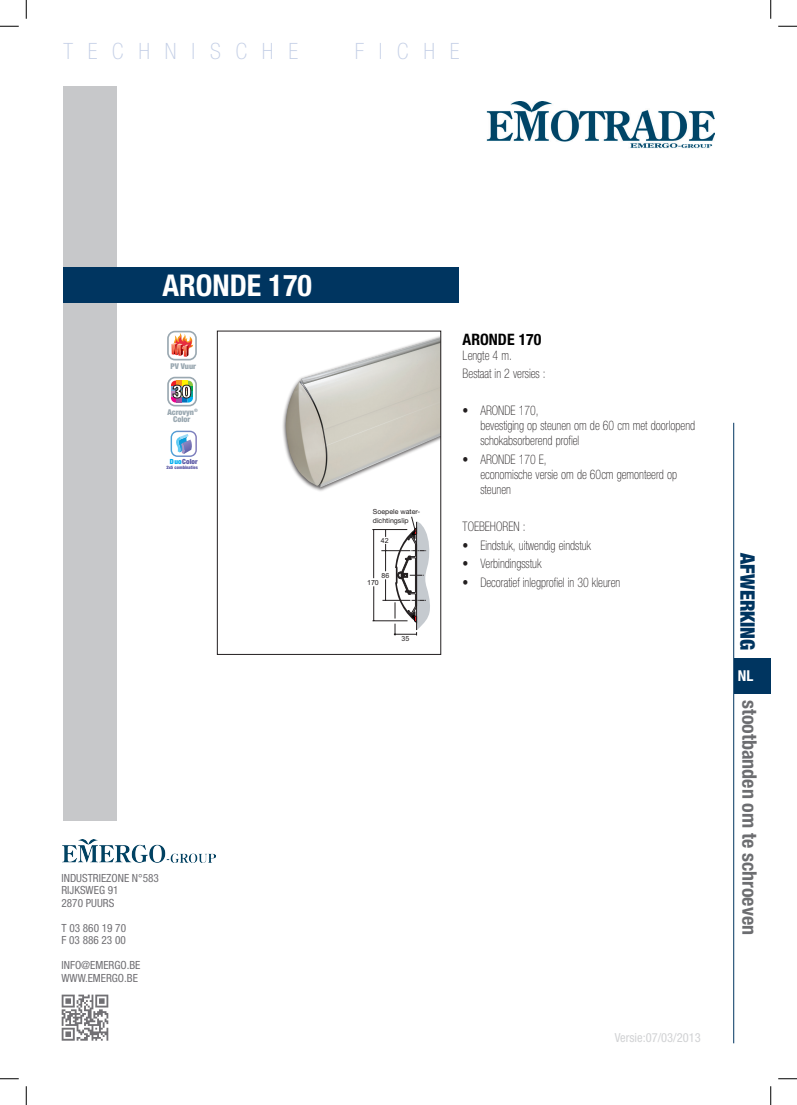
<style>
.page{position:relative;width:797px;height:1105px;background:#fff}
.page>*{position:absolute;margin:0;border:0;box-sizing:border-box;transform-origin:0 0}
.TITEL_BOVENAAN_PAGIN{font:700 condensed 30px "Helvetica Neue LT Std";color:#fff}
.t1{font:100 condensed 22.5px "Helvetica Neue LT Std";letter-spacing:.66em;color:#c4cfe6}
.t2{font:700 condensed 20px "Helvetica Neue LT Std";color:#6c6d70}
.t3{font:900 condensed 20px "Helvetica Neue LT Std";color:#003560}
.titre{font:700 condensed 15.75px "Helvetica Neue LT Std";color:#000}
.t4{font:700 condensed 15px "Helvetica Neue LT Std";color:#fff}
.texte1{font:100 condensed 13.12px/15px "Helvetica Neue LT Std";color:#231f20;scale:.9 1}
.t5{font:condensed 12.5px "Helvetica Neue LT Std";color:#d1d2d4}
.t6{font:condensed 11.25px/12.5px "Helvetica Neue LT Std";color:#717074}
.t7{font:900 condensed 8px/7.4px "Helvetica Neue";color:#9aa8b1;text-align:center}
.t8{font:7px/8.4px "Helvetica Neue";color:#231f20}
.t9{font:7px "Arial";color:#231f20}
.t10{font:900 condensed 7px "Helvetica Neue";color:#5a57a5}
.t11{font:900 condensed 4.62px "Helvetica Neue";color:#5a57a5}
.s1{color:#00aeef}
</style>
<div class="page">
<div style="left:63px;top:86px;width:53px;height:735px;background:#c7c8ca"></div>
<div style="left:63px;top:267px;width:396px;height:36px;background:#003560"></div>
<div style="left:734px;top:658px;width:36px;height:36px;background:#003560"></div>
<hr style="left:733px;top:423px;width:1px;height:620px;background:#003560">
<img style="left:61px;top:994px;width:48px;height:47px">
<img style="left:63px;top:839px;width:152px;height:23px">
<img style="left:487px;top:101px;width:228px;height:47px">
<div style="left:217px;top:331px;width:224px;height:324px;border:1px solid #231f20"></div>
<svg style="left:171px;top:431px;width:26px;height:26px"></svg>
<svg style="left:171px;top:334px;width:22px;height:23px"></svg>
<div style="left:167px;top:331px;width:30px;height:29px;border:2px solid #9aa8b1;border-radius:7px"></div>
<svg style="left:171px;top:381px;width:22px;height:22px"></svg>
<div style="left:167px;top:377px;width:30px;height:29px;border:2px solid #9aa8b1;border-radius:7px"></div>
<div style="left:281px;top:331px;width:159px;height:162px;background:#fff"></div>
<img style="left:285px;top:337px;width:155px;height:151px">
<hr style="left:372px;top:529px;width:35px;height:1px;background:#231f20">
<hr style="left:372px;top:621px;width:35px;height:1px;background:#231f20">
<hr style="left:373px;top:586px;width:1px;height:35px;background:#231f20">
<hr style="left:373px;top:529px;width:1px;height:49px;background:#231f20">
<svg style="left:381px;top:516px;width:49px;height:119px"></svg>
<svg style="left:0;top:25px;width:19px;height:2px"></svg>
<svg style="left:778px;top:25px;width:19px;height:2px"></svg>
<svg style="left:0;top:1078px;width:19px;height:1px"></svg>
<svg style="left:778px;top:1078px;width:19px;height:1px"></svg>
<svg style="left:25px;top:0;width:2px;height:19px"></svg>
<svg style="left:25px;top:1086px;width:2px;height:19px"></svg>
<svg style="left:770px;top:0;width:1px;height:19px"></svg>
<svg style="left:770px;top:1086px;width:1px;height:19px"></svg>
<h2 class="t1" style="left:63px;top:38px;width:236px">TECHNISCHE</h2>
<h2 class="t1" style="left:355px;top:38px;width:106px">FICHE</h2>
<p class="TITEL_BOVENAAN_PAGIN" style="left:162px;top:267px;width:151px">ARONDE 170</p>
<p class="t7" style="left:171px;top:362px;width:27px">PV Vuur</p>
<p class="t7" style="left:167px;top:408px;width:32px">Acrovyn<sup>®<br></sup>Color</p>
<p class="t10" style="left:170px;top:457px;width:29px"><span class="s1">Duo</span>Color</p>
<p class="t11" style="left:166px;top:465px;width:33px">2x5 combinaties</p>
<p class="t6" style="left:61px;top:871px;width:99px">INDUSTRIEZONE N°583<br>RIJKSWEG 91<br>2870 PUURS</p>
<p class="t6" style="left:61px;top:921px;width:66px">T 03 860 19 70<br>F 03 886 23 00</p>
<p class="t6" style="left:61px;top:959px;width:81px">INFO@EMERGO.BE<br>WWW.EMERGO.BE</p>
<p class="t8" style="left:373px;top:507px;width:49px">Soepele water&shy;dichtingslip</p>
<p class="t9" style="left:381px;top:536px;width:9px">42</p>
<p class="t9" style="left:381px;top:571px;width:9px">86</p>
<p class="t9" style="left:367px;top:578px;width:13px">170</p>
<p class="t9" style="left:401px;top:634px;width:9px">35</p>
<p class="titre" style="left:462px;top:330px;width:80px">ARONDE 170</p>
<p class="texte1" style="left:462px;top:347px;width:56px">Lengte 4 m.</p>
<p class="texte1" style="left:462px;top:366px;width:94px">Bestaat in 2 versies :</p>
<p class="texte1" style="left:480px;top:403px;width:240px;text-indent:-18px">• ARONDE 170,<br>bevestiging op steunen om de 60 cm met doorlopend schokabsorberend profiel</p>
<p class="texte1" style="left:480px;top:452px;width:220px;text-indent:-18px">• ARONDE 170 E,<br>economische versie om de 60cm gemonteerd op steunen</p>
<p class="texte1" style="left:462px;top:519px;width:71px">TOEBEHOREN :</p>
<p class="texte1" style="left:462px;top:537px;width:144px">• Eindstuk, uitwendig eindstuk</p>
<p class="texte1" style="left:462px;top:556px;width:89px">• Verbindingsstuk</p>
<p class="texte1" style="left:462px;top:574px;width:177px">• Decoratief inlegprofiel in 30 kleuren</p>
<h3 class="t3" style="left:759px;top:553px;width:99px;rotate:90deg">AFWERKING</h3>
<p class="t4" style="left:738px;top:667px;width:17px">NL</p>
<h3 class="t2" style="left:761px;top:700px;width:236px;rotate:90deg">stootbanden om te schroeven</h3>
<p class="t5" style="left:614px;top:1030px;width:87px">Versie:07/03/2013</p>
</div>
